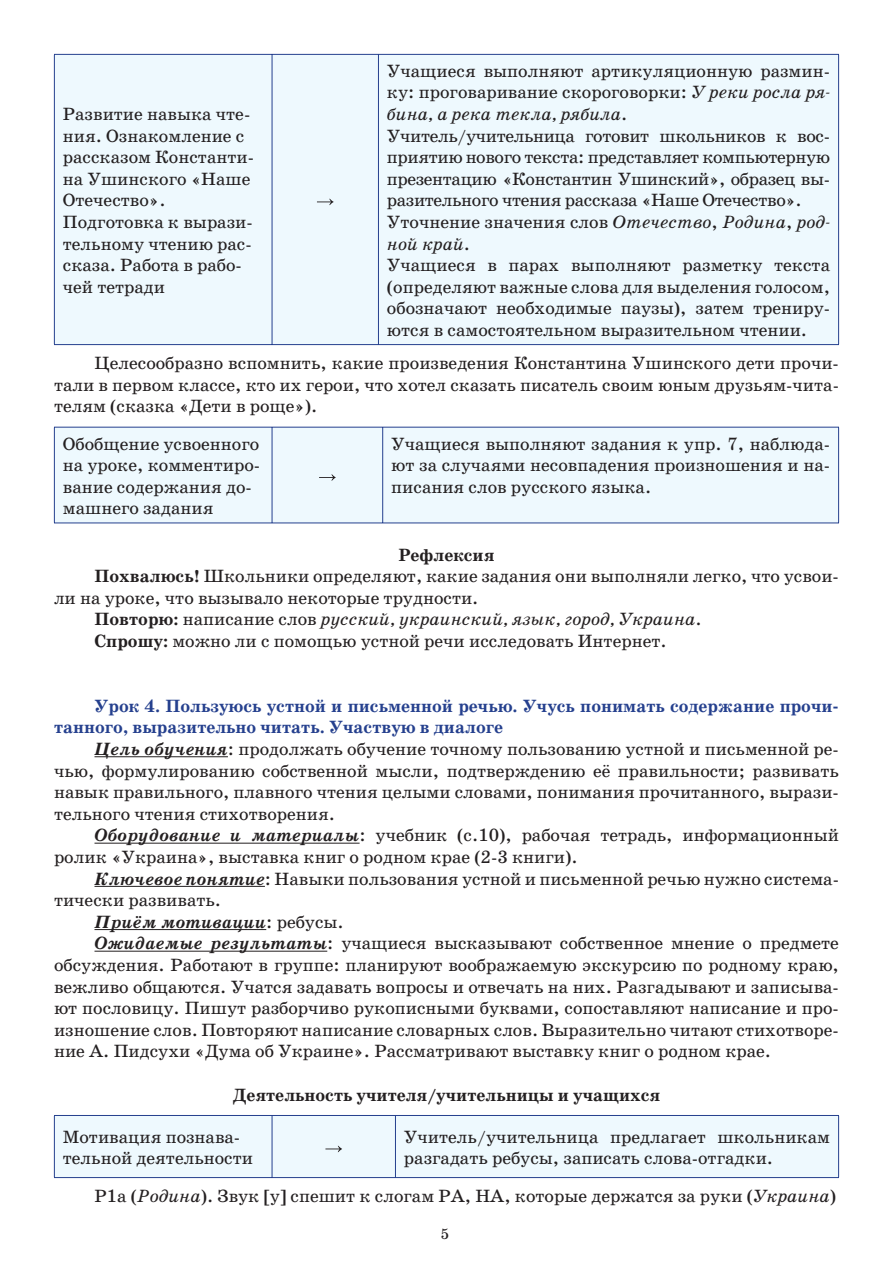
<style>
.page{position:relative;width:893px;height:1263px;background:#fff}
.page>*{position:absolute;margin:0;border:0;box-sizing:border-box;transform-origin:0 0}
.t1{font:18px/21.6px "School Book C";color:#231f20}
.t2{font:700 18px/21.6px "School Book C";color:#25408e}
.t3{font:italic 18px "School Book C";color:#231f20}
.t4{font:700 18px "School Book C";color:#231f20}
.t5{font:italic 700 18px "School Book C";color:#231f20}
.t6{font:15px "School Book C";color:#231f20}
.s1{font-style:italic}
.s2{font-weight:700}
.s3{font-weight:700;font-style:normal}
.s4{font-style:normal}
.s5{font-weight:700;font-style:italic}
.s6{font-weight:400;font-style:normal}
</style>
<div class="page">
<hr style="left:94px;top:756px;width:134px;height:1px;background:#231f20">
<hr style="left:94px;top:843px;width:266px;height:1px;background:#231f20">
<hr style="left:94px;top:886px;width:171px;height:1px;background:#231f20">
<hr style="left:94px;top:929px;width:172px;height:1px;background:#231f20">
<hr style="left:94px;top:951px;width:233px;height:1px;background:#231f20">
<div style="left:55px;top:55px;width:783px;height:289px;background:#eef9fe"></div>
<hr style="left:54px;top:54px;width:218px;height:1px;background:#25408e">
<hr style="left:54px;top:55px;width:1px;height:289px;background:#25408e">
<hr style="left:54px;top:344px;width:218px;height:1px;background:#25408e">
<hr style="left:272px;top:54px;width:106px;height:1px;background:#25408e">
<hr style="left:272px;top:55px;width:1px;height:289px;background:#25408e">
<hr style="left:272px;top:344px;width:106px;height:1px;background:#25408e">
<hr style="left:378px;top:54px;width:461px;height:1px;background:#25408e">
<hr style="left:378px;top:55px;width:1px;height:289px;background:#25408e">
<hr style="left:838px;top:55px;width:1px;height:289px;background:#25408e">
<hr style="left:378px;top:344px;width:461px;height:1px;background:#25408e">
<svg style="left:317px;top:199px;width:17px;height:6px"></svg>
<div style="left:55px;top:428px;width:783px;height:95px;background:#eef9fe"></div>
<hr style="left:54px;top:427px;width:218px;height:1px;background:#25408e">
<hr style="left:54px;top:427px;width:1px;height:96px;background:#25408e">
<hr style="left:54px;top:523px;width:218px;height:1px;background:#25408e">
<hr style="left:272px;top:427px;width:111px;height:1px;background:#25408e">
<hr style="left:272px;top:427px;width:1px;height:96px;background:#25408e">
<hr style="left:272px;top:523px;width:111px;height:1px;background:#25408e">
<hr style="left:383px;top:427px;width:456px;height:1px;background:#25408e">
<hr style="left:382px;top:427px;width:1px;height:96px;background:#25408e">
<hr style="left:838px;top:427px;width:1px;height:96px;background:#25408e">
<hr style="left:383px;top:523px;width:456px;height:1px;background:#25408e">
<svg style="left:319px;top:474px;width:17px;height:7px"></svg>
<div style="left:55px;top:1116px;width:783px;height:61px;background:#eef9fe"></div>
<hr style="left:54px;top:1115px;width:218px;height:1px;background:#25408e">
<hr style="left:54px;top:1116px;width:1px;height:61px;background:#25408e">
<hr style="left:54px;top:1177px;width:218px;height:1px;background:#25408e">
<hr style="left:272px;top:1115px;width:123px;height:1px;background:#25408e">
<hr style="left:272px;top:1116px;width:1px;height:61px;background:#25408e">
<hr style="left:272px;top:1177px;width:123px;height:1px;background:#25408e">
<hr style="left:395px;top:1115px;width:444px;height:1px;background:#25408e">
<hr style="left:395px;top:1116px;width:1px;height:61px;background:#25408e">
<hr style="left:838px;top:1116px;width:1px;height:61px;background:#25408e">
<hr style="left:395px;top:1177px;width:444px;height:1px;background:#25408e">
<svg style="left:325px;top:1146px;width:17px;height:6px"></svg>
<p class="t1" style="left:387px;top:62px;width:445px">Учащиеся выполняют артикуляционную размин&shy;ку: проговаривание скороговорки: <span class="s1">У реки росла ря&shy;бина, а река текла, рябила</span>.<br>Учитель/учительница готовит школьников к вос&shy;приятию нового текста: представляет компьютерную презентацию «Константин Ушинский», образец вы&shy;разительного чтения рассказа «Наше Отечество».<br>Уточнение значения слов <span class="s1">Отечество</span>, <span class="s1">Родина</span>, <span class="s1">род&shy;ной край</span>.<br>Учащиеся в парах выполняют разметку текста (определяют важные слова для выделения голосом, обозначают необходимые паузы), затем трениру&shy;ются в самостоятельном выразительном чтении.</p>
<p class="t1" style="left:54px;top:354px;width:786px;text-align:justify;text-indent:40px">Целесообразно вспомнить, какие произведения Константина Ушинского дети прочи&shy;тали в первом классе, кто их герои, что хотел сказать писатель своим юным друзьям-чита&shy;телям (сказка «Дети в роще»).</p>
<p class="t1" style="left:63px;top:434px;width:199px">Обобщение усвоенного на уроке, комментиро&shy;вание содержания до&shy;машнего задания</p>
<p class="t1" style="left:391px;top:434px;width:440px;text-align:justify">Учащиеся выполняют задания к упр. 7, наблюда&shy;ют за случаями несовпадения произношения и на&shy;писания слов русского языка.</p>
<p class="t4" style="left:398px;top:547px;width:98px">Рефлексия</p>
<p class="t1" style="left:94px;top:567px;width:746px"><span class="s2">Похвалюсь!</span> Школьники определяют, какие задания они выполняли легко, что усвои-</p>
<p class="t1" style="left:54px;top:588px;width:426px">ли на уроке, что вызывало некоторые трудности.</p>
<p class="t3" style="left:94px;top:612px;width:609px"><span class="s3">Повторю:</span> <span class="s4">написание слов</span> русский, украинский, язык, город, Украина<span class="s4">.</span></p>
<p class="t1" style="left:94px;top:632px;width:574px"><span class="s2">Спрошу:</span> можно ли с помощью устной речи исследовать Интернет.</p>
<p class="t1" style="left:63px;top:105px;width:193px">Развитие навыка чте&shy;ния. Ознакомление с рассказом Константи&shy;на Ушинского «Наше<br>Отечество».<br>Подготовка к вырази&shy;тельному чтению рас&shy;сказа. Работа в рабо&shy;чей тетради</p>
<p class="t2" style="left:54px;top:696px;width:786px;text-indent:40px">Урок 4. Пользуюсь устной и письменной речью. Учусь понимать содержание прочи&shy;танного, выразительно читать. Участвую в диалоге</p>
<p class="t1" style="left:54px;top:740px;width:786px;text-align:justify;text-indent:40px"><span class="s5">Цель обучения</span>: продолжать обучение точному пользованию устной и письменной ре&shy;чью, формулированию собственной мысли, подтверждению её правильности; развивать навык правильного, плавного чтения целыми словами, понимания прочитанного, вырази&shy;тельного чтения стихотворения.</p>
<p class="t1" style="left:54px;top:826px;width:786px;text-indent:40px"><span class="s5">Оборудование и материалы</span>: учебник (с.10), рабочая тетрадь, информационный ролик «Украина», выставка книг о родном крае (2-3 книги).</p>
<p class="t1" style="left:95px;top:869px;width:746px"><span class="s5">Ключевое понятие</span>: Навыки пользования устной и письменной речью нужно система-</p>
<p class="t1" style="left:54px;top:891px;width:169px">тически развивать.</p>
<p class="t5" style="left:95px;top:915px;width:251px">Приём мотивации<span class="s6">: ребусы.</span></p>
<p class="t1" style="left:95px;top:934px;width:746px"><span class="s5">Ожидаемые результаты</span>: учащиеся высказывают собственное мнение о предмете</p>
<p class="t1" style="left:54px;top:956px;width:786px">обсуждения. Работают в группе: планируют воображаемую экскурсию по родному краю,</p>
<p class="t1" style="left:54px;top:977px;width:786px">вежливо общаются. Учатся задавать вопросы и отвечать на них. Разгадывают и записыва-</p>
<p class="t1" style="left:54px;top:999px;width:786px">ют пословицу. Пишут разборчиво рукописными буквами, сопоставляют написание и про-</p>
<p class="t1" style="left:54px;top:1020px;width:786px">изношение слов. Повторяют написание словарных слов. Выразительно читают стихотворе-</p>
<p class="t1" style="left:54px;top:1042px;width:719px">ние А. Пидсухи «Дума об Украине». Рассматривают выставку книг о родном крае.</p>
<p class="t4" style="left:233px;top:1087px;width:429px">Деятельность учителя/учительницы и учащихся</p>
<p class="t1" style="left:63px;top:1127px;width:192px">Мотивация познава&shy;тельной деятельности</p>
<p class="t1" style="left:404px;top:1127px;width:428px">Учитель/учительница предлагает школьникам разгадать ребусы, записать слова-отгадки.</p>
<p class="t1" style="left:95px;top:1187px;width:743px">Р1а (<span class="s1">Родина</span>). Звук [у] спешит к слогам РА, НА, которые держатся за руки (<span class="s1">Украина</span>)</p>
<p class="t6" style="left:441px;top:1228px;width:10px">5</p>
</div>
